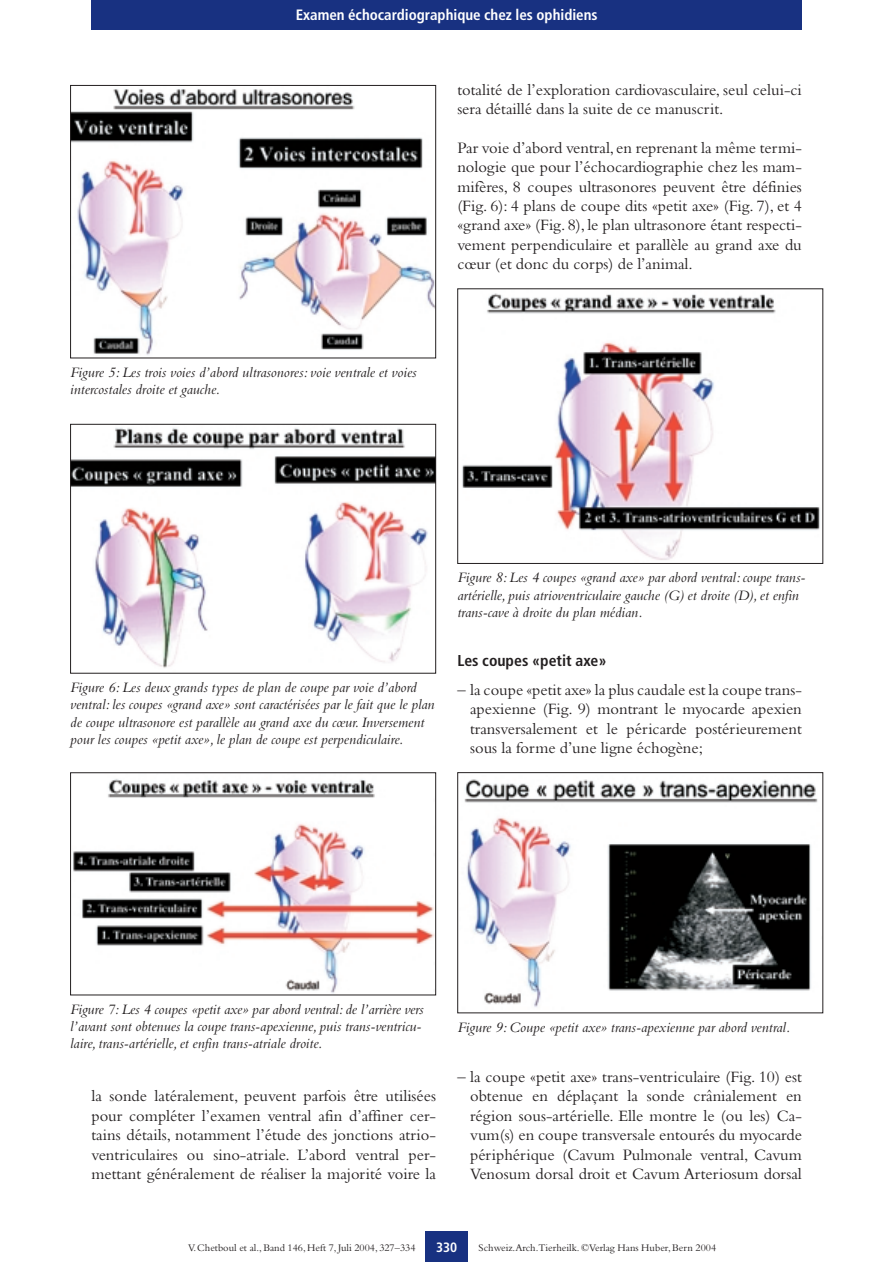
<style>
.page{position:relative;width:893px;height:1262px;background:#fff}
.page>*{position:absolute;margin:0;border:0;box-sizing:border-box;transform-origin:0 0}
.t1{font:16.5px/19.4px "Bembo";color:#231f20;text-align:justify}
.t2{font:700 condensed 15.75px "Frutiger";color:#231f20}
.t3{font:italic 15px/17.2px "Bembo";color:#231f20}
.t4{font:700 condensed 15px "Frutiger";color:#fff}
.t5{font:700 condensed 13.5px "Frutiger";color:#fff}
.t6{font:10.5px "Bembo";color:#231f20}
</style>
<div class="page">
<div style="left:91px;top:0;width:710px;height:30px;background:#183181"></div>
<div style="left:425px;top:1231px;width:43px;height:30px;background:#183181"></div>
<img style="left:72px;top:89px;width:362px;height:266px">
<div style="left:70px;top:85px;width:366px;height:273px;border:1px solid #231f20"></div>
<img style="left:72px;top:428px;width:362px;height:240px">
<div style="left:70px;top:424px;width:366px;height:249px;border:1px solid #231f20"></div>
<img style="left:462px;top:293px;width:358px;height:267px">
<div style="left:457px;top:288px;width:366px;height:276px;border:1px solid #231f20"></div>
<img style="left:464px;top:779px;width:354px;height:228px">
<div style="left:457px;top:772px;width:366px;height:241px;border:1px solid #231f20"></div>
<img style="left:73px;top:779px;width:361px;height:214px">
<div style="left:70px;top:772px;width:366px;height:223px;border:1px solid #231f20"></div>
<p class="t4" style="left:296px;top:9px;width:303px">Examen échocardiographique chez les ophidiens</p>
<p class="t3" style="left:70px;top:365px;width:348px">Figure 5: Les trois voies d’abord ultrasonores: voie ventrale et voies intercostales droite et gauche.</p>
<p class="t1" style="left:457px;top:82px;width:346px">totalité de l’exploration cardiovasculaire, seul celui-ci sera détaillé dans la suite de ce manuscrit.</p>
<p class="t1" style="left:457px;top:140px;width:346px">Par voie d’abord ventral,en reprenant la même termi&shy;nologie que pour l’échocardiographie chez les mam&shy;mifères, 8 coupes ultrasonores peuvent être définies (Fig. 6): 4 plans de coupe dits «petit axe» (Fig. 7), et 4 «grand axe» (Fig. 8), le plan ultrasonore étant respecti&shy;vement perpendiculaire et parallèle au grand axe du cœur (et donc du corps) de l’animal.</p>
<p class="t3" style="left:70px;top:680px;width:366px">Figure 6: Les deux grands types de plan de coupe par voie d’abord ventral: les coupes «grand axe» sont caractérisées par le fait que le plan de coupe ultrasonore est parallèle au grand axe du cœur. Inversement pour les coupes «petit axe», le plan de coupe est perpendiculaire.</p>
<p class="t3" style="left:457px;top:570px;width:349px">Figure 8: Les 4 coupes «grand axe» par abord ventral: coupe trans&shy;artérielle, puis atrioventriculaire gauche (G) et droite (D), et enfin trans-cave à droite du plan médian.</p>
<p class="t2" style="left:457px;top:654px;width:151px">Les coupes «petit axe»</p>
<p class="t1" style="left:470px;top:681px;width:333px;text-indent:-13px">– la coupe «petit axe» la plus caudale est la coupe trans&shy;apexienne (Fig. 9) montrant le myocarde apexien transversalement et le péricarde postérieurement sous la forme d’une ligne échogène;</p>
<p class="t3" style="left:70px;top:1002px;width:355px">Figure 7: Les 4 coupes «petit axe» par abord ventral: de l’arrière vers l’avant sont obtenues la coupe trans-apexienne, puis trans-ventricu&shy;laire, trans-artérielle, et enfin trans-atriale droite.</p>
<p class="t1" style="left:91px;top:1088px;width:346px">la sonde latéralement, peuvent parfois être utilisées pour compléter l’examen ventral afin d’affiner cer&shy;tains détails, notamment l’étude des jonctions atrio&shy;ventriculaires ou sino-atriale. L’abord ventral per&shy;mettant généralement de réaliser la majorité voire la</p>
<p class="t3" style="left:457px;top:1020px;width:334px">Figure 9: Coupe «petit axe» trans-apexienne par abord ventral.</p>
<p class="t1" style="left:470px;top:1068px;width:333px;text-indent:-13px">– la coupe «petit axe» trans-ventriculaire (Fig. 10) est obtenue en déplaçant la sonde crânialement en région sous-artérielle. Elle montre le (ou les) Ca&shy;vum(s) en coupe transversale entourés du myocarde périphérique (Cavum Pulmonale ventral, Cavum Venosum dorsal droit et Cavum Arteriosum dorsal</p>
<p class="t5" style="left:436px;top:1241px;width:23px">330</p>
<p class="t6" style="left:188px;top:1244px;width:229px">V.Chetboul et al., Band 146, Heft 7, Juli 2004, 327–334</p>
<p class="t6" style="left:478px;top:1244px;width:239px">Schweiz.Arch.Tierheilk. ©Verlag Hans Huber, Bern 2004</p>
</div>
